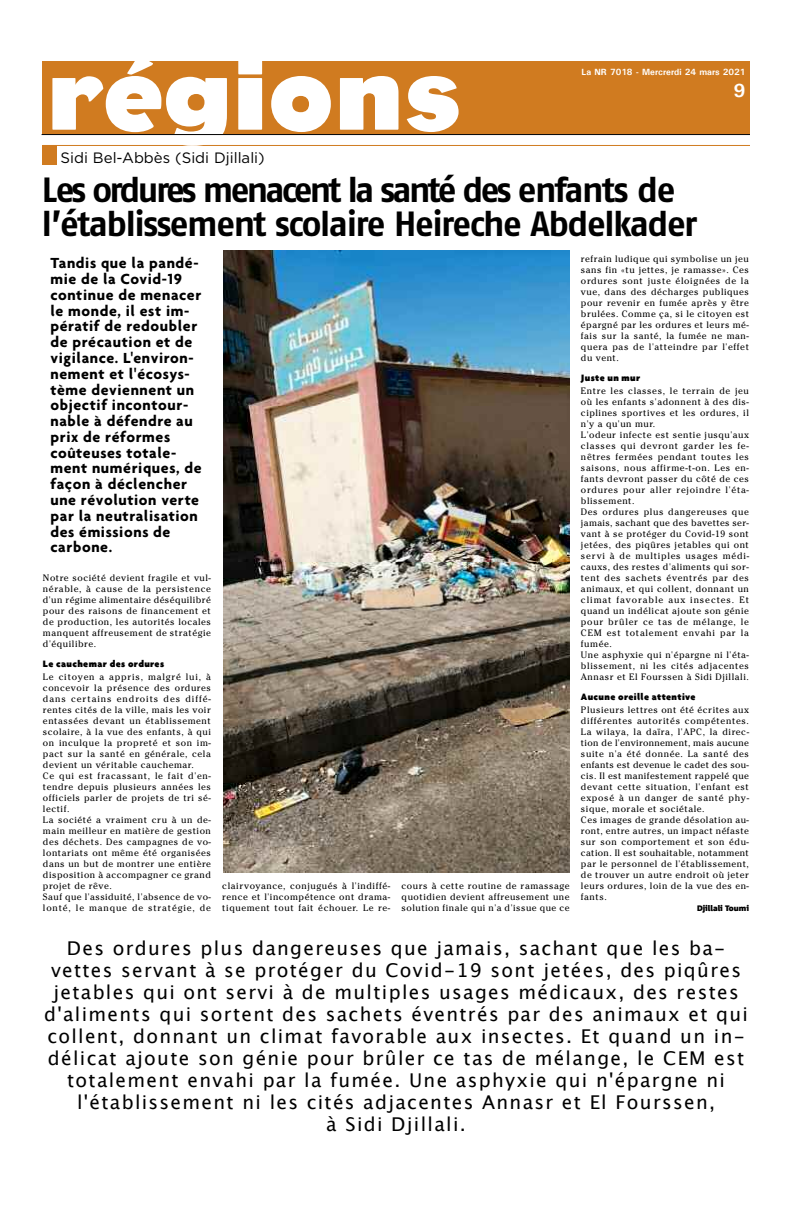
<style>
.page{position:relative;width:792px;height:1224px;background:#fff}
.page>*{position:absolute;margin:0;border:0;box-sizing:border-box;transform-origin:0 0}
.t1{font:700 102.3px "Eagle";color:#fff;scale:1.04 1}
.t2{font:700 35px/34px "Fago No";letter-spacing:-.045em;color:#000}
.t3{font:19px/22px "Lucida Grande";letter-spacing:.07em;color:#000;text-align:center}
.t4{font:700 19px "Univers";color:#fff}
.t5{font:700 15.8px/15.8px "Agenda";letter-spacing:.04em;color:#000}
.t6{font:15px "Gotham";color:#000}
.t7{font:900 10px "Agenda";letter-spacing:.04em;color:#000}
.t8{font:9.2px/11px "Cheltenham";letter-spacing:.055em;color:#000;text-align:justify}
.t9{font:700 9px "Univers";color:#fff}
.t10{font:900 8px "Corpid";color:#000}
</style>
<div class="page">
<div style="left:43px;top:145px;width:14px;height:20px;background:#d07b20"></div>
<hr style="left:43px;top:145px;width:707px;height:1px;background:#d07b20">
<div style="left:43px;top:61px;width:707px;height:73px;background:#d07b20"></div>
<hr style="left:42px;top:134px;width:708px;height:1px;background:#000">
<img style="left:223px;top:250px;width:347px;height:622px">
<p class="t1" style="left:46px;top:35px;width:401px">régions</p>
<p class="t9" style="left:582px;top:67px;width:165px">La NR 7018 - Mercrerdi 24 mars 2021</p>
<p class="t4" style="left:734px;top:78px;width:13px">9</p>
<p class="t6" style="left:61px;top:149px;width:206px">Sidi Bel-Abbès (Sidi Djillali)</p>
<p class="t2" style="left:42px;top:176px;width:657px">Les ordures menacent la santé des enfants de l’établissement scolaire Heireche Abdelkader</p>
<p class="t5" style="left:50px;top:255px;width:153px">Tandis que la pandé&shy;mie de la Covid-19 continue de menacer le monde, il est im&shy;pératif de redoubler de précaution et de vigilance. L'environ&shy;nement et l'écosys&shy;tème deviennent un objectif incontour&shy;nable à défendre au prix de réformes coûteuses totale&shy;ment numériques, de façon à déclencher une révolution verte par la neutralisation des émissions de carbone.</p>
<p class="t8" style="left:43px;top:572px;width:170px">Notre société devient fragile et vul&shy;nérable, à cause de la persistence d'un régime alimentaire déséquilibré pour des raisons de financement et de production, les autorités locales manquent affreusement de stratégie d'équilibre.</p>
<p class="t7" style="left:43px;top:658px;width:123px">Le cauchemar des ordures</p>
<p class="t8" style="left:43px;top:671px;width:170px;text-align:left">Le citoyen a appris, malgré lui, à concevoir la présence des ordures dans certains endroits des diffé&shy;rentes cités de la ville, mais les voir entassées devant un établissement scolaire, à la vue des enfants, à qui on inculque la propreté et son im&shy;pact sur la santé en générale, cela devient un véritable cauchemar.<br>Ce qui est fracassant, le fait d'en&shy;tendre depuis plusieurs années les officiels parler de projets de tri sé&shy;lectif.<br>La société a vraiment cru à un de&shy;main meilleur en matière de gestion des déchets. Des campagnes de vo&shy;lontariats ont même été organisées dans un but de montrer une entière disposition à accompagner ce grand projet de rêve.<br>Sauf que l'assiduité, l'absence de vo&shy;lonté, le manque de stratégie, de</p>
<p class="t8" style="left:222px;top:880px;width:169px">clairvoyance, conjugués à l'indiffé&shy;rence et l'incompétence ont drama&shy;tiquement tout fait échouer. Le re-</p>
<p class="t8" style="left:402px;top:880px;width:169px">cours à cette routine de ramassage quotidien devient affreusement une solution finale qui n'a d'issue que ce</p>
<p class="t8" style="left:581px;top:253px;width:170px">refrain ludique qui symbolise un jeu sans fin «tu jettes, je ramasse». Ces ordures sont juste éloignées de la vue, dans des décharges publiques pour revenir en fumée après y être brulées. Comme ça, si le citoyen est épargné par les ordures et leurs mé&shy;fais sur la santé, la fumée ne man&shy;quera pas de l'atteindre par l'effet du vent.</p>
<p class="t7" style="left:581px;top:372px;width:61px">Juste un mur</p>
<p class="t8" style="left:581px;top:385px;width:170px;text-align:left">Entre les classes, le terrain de jeu où les enfants s'adonnent à des dis&shy;ciplines sportives et les ordures, il n'y a qu'un mur.<br>L'odeur infecte est sentie jusqu'aux classes qui devront garder les fe&shy;nêtres fermées pendant toutes les saisons, nous affirme-t-on. Les en&shy;fants devront passer du côté de ces ordures pour aller rejoindre l'éta&shy;blissement.<br>Des ordures plus dangereuses que jamais, sachant que des bavettes ser&shy;vant à se protéger du Covid-19 sont jetées, des piqûres jetables qui ont servi à de multiples usages médi&shy;cauxs, des restes d'aliments qui sor&shy;tent des sachets éventrés par des animaux, et qui collent, donnant un climat favorable aux insectes. Et quand un indélicat ajoute son génie pour brûler ce tas de mélange, le<br>CEM est totalement envahi par la fumée.<br>Une asphyxie qui n'épargne ni l'éta&shy;blissement, ni les cités adjacentes<br>Annasr et El Fourssen à Sidi Djillali.</p>
<p class="t7" style="left:581px;top:691px;width:116px">Aucune oreille attentive</p>
<p class="t8" style="left:581px;top:704px;width:170px;text-align:left">Plusieurs lettres ont été écrites aux différentes autorités compétentes.<br>La wilaya, la daïra, l'APC, la direc&shy;tion de l'environnement, mais aucune suite n'a été donnée. La santé des enfants est devenue le cadet des sou&shy;cis. Il est manifestement rappelé que devant cette situation, l'enfant est exposé à un danger de santé phy&shy;sique, morale et sociétale.<br>Ces images de grande désolation au&shy;ront, entre autres, un impact néfaste sur son comportement et son édu&shy;cation. Il est souhaitable, notamment par le personnel de l'établissement, de trouver un autre endroit où jeter leurs ordures, loin de la vue des en&shy;fants.</p>
<p class="t10" style="left:697px;top:905px;width:53px">Djillali Toumi</p>
<p class="t3" style="left:44px;top:937px;width:705px">Des ordures plus dangereuses que jamais, sachant que les ba&shy;vettes servant à se protéger du Covid-19 sont jetées, des piqûres jetables qui ont servi à de multiples usages médicaux, des restes d'aliments qui sortent des sachets éventrés par des animaux et qui collent, donnant un climat favorable aux insectes. Et quand un in&shy;délicat ajoute son génie pour brûler ce tas de mélange, le CEM est totalement envahi par la fumée. Une asphyxie qui n'épargne ni l'établissement ni les cités adjacentes Annasr et El Fourssen,<br>à Sidi Djillali.</p>
</div>
